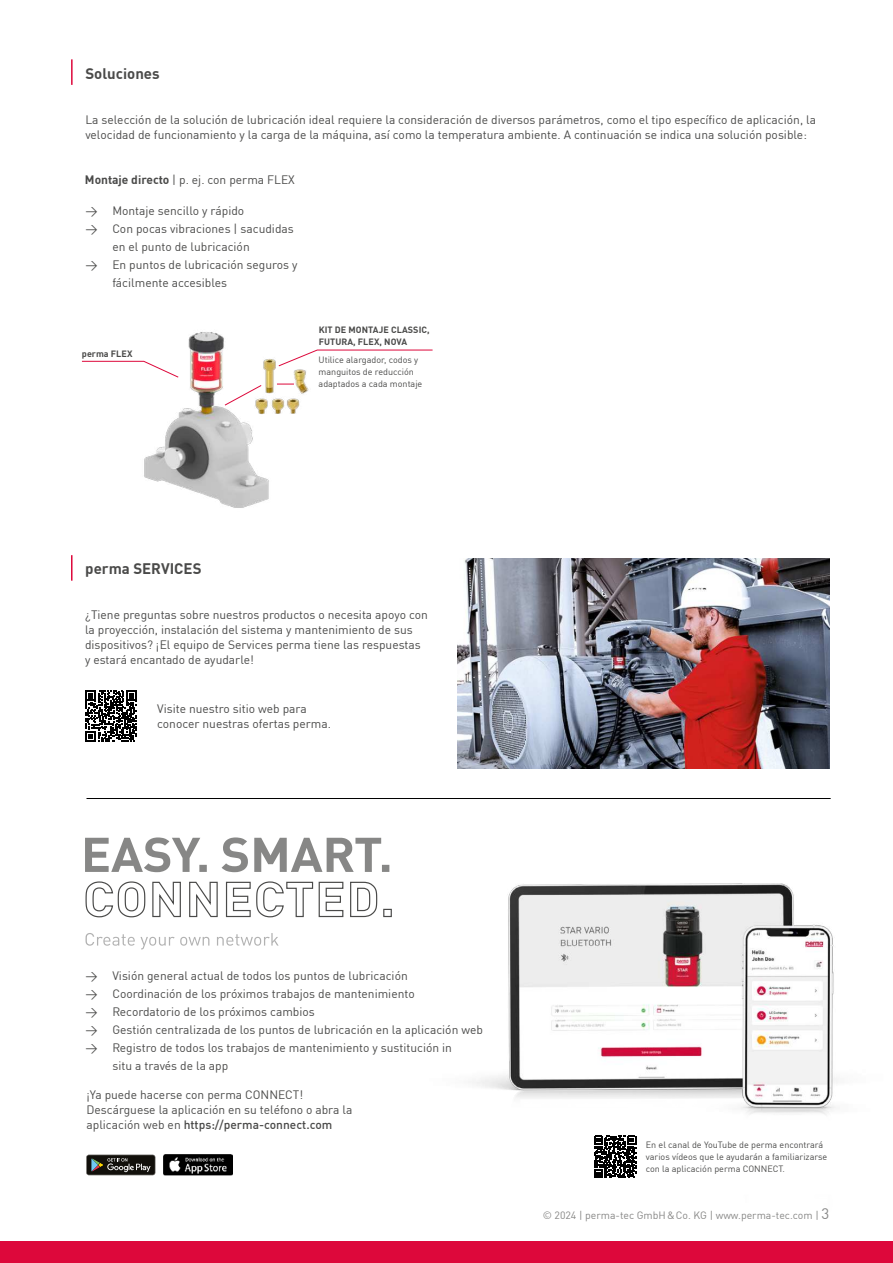
<style>
.page{position:relative;width:893px;height:1263px;background:#fff}
.page>*{position:absolute;margin:0;border:0;box-sizing:border-box;transform-origin:0 0}
.t1{font:700 15px "DIN Pro";color:#4a4a49}
.t2{font:12px/15px "DIN Pro";color:#4a4a49}
.t3{font:10.5px "DIN Pro";color:#878786}
.t4{font:9px/12px "DIN Pro";color:#4a4a49}
.t5{font:700 9px/12px "DIN Pro";letter-spacing:.01em;color:#4a4a49}
.s1{font-weight:700}
.s2{font-weight:500}
.s3{font-size:15px}
</style>
<div class="page">
<div style="left:0;top:1242px;width:893px;height:21px;background:#dd083b"></div>
<img style="left:163px;top:1155px;width:69px;height:20px">
<svg style="left:86px;top:1155px;width:69px;height:20px"></svg>
<hr style="left:87px;top:798px;width:744px;height:1px;background:#000">
<img style="left:457px;top:559px;width:372px;height:210px">
<svg style="left:86px;top:933px;width:193px;height:16px"></svg>
<svg style="left:85px;top:881px;width:285px;height:37px"></svg>
<svg style="left:85px;top:837px;width:304px;height:35px"></svg>
<img style="left:111px;top:332px;width:158px;height:176px">
<img style="left:233px;top:354px;width:76px;height:64px">
<svg style="left:224px;top:384px;width:38px;height:22px"></svg>
<svg style="left:277px;top:384px;width:17px;height:1px"></svg>
<img style="left:330px;top:883px;width:507px;height:291px">
<svg style="left:85px;top:690px;width:52px;height:52px"></svg>
<hr style="left:71px;top:59px;width:2px;height:26px;background:#dd083b">
<svg style="left:82px;top:361px;width:97px;height:17px"></svg>
<svg style="left:278px;top:349px;width:155px;height:18px"></svg>
<svg style="left:594px;top:1136px;width:42px;height:42px"></svg>
<hr style="left:71px;top:555px;width:2px;height:26px;background:#dd083b">
<p class="t1" style="left:85px;top:67px;width:76px">Soluciones</p>
<p class="t2" style="left:85px;top:111px;width:732px">La selección de la solución de lubricación ideal requiere la consideración de diversos parámetros, como el tipo especí昀椀co de aplicación, la velocidad de funcionamiento y la carga de la máquina, así como la temperatura ambiente. A continuación se indica una solución posible:</p>
<p class="t2" style="left:85px;top:173px;width:211px"><span class="s1">Montaje directo</span> | p. ej. con perma FLEX</p>
<p class="t2" style="left:85px;top:203px;width:160px">→ Montaje sencillo y rápido</p>
<p class="t2" style="left:112px;top:219px;width:183px;line-height:18px;text-indent:-27px">→ Con pocas vibraciones | sacudidas en el punto de lubricación</p>
<p class="t2" style="left:112px;top:255px;width:187px;line-height:18px;text-indent:-27px">→ En puntos de lubricación seguros y fácilmente accesibles</p>
<p class="t5" style="left:82px;top:348px;width:52px">perma FLEX</p>
<p class="t5" style="left:319px;top:325px;width:112px">KIT DE MONTAJE CLASSIC,<br>FUTURA, FLEX, NOVA</p>
<p class="t4" style="left:319px;top:354px;width:105px">Utilice alargador, codos y manguitos de reducción adaptados a cada montaje</p>
<p class="t1" style="left:85px;top:562px;width:118px">perma SERVICES</p>
<p class="t2" style="left:85px;top:608px;width:344px">¿Tiene preguntas sobre nuestros productos o necesita apoyo con la proyección, instalación del sistema y mantenimiento de sus dispositivos? ¡El equipo de Services perma tiene las respuestas y estará encantado de ayudarle!</p>
<p class="t2" style="left:157px;top:702px;width:175px">Visite nuestro sitio web para conocer nuestras ofertas perma.</p>
<p class="t2" style="left:85px;top:967px;width:324px">→ Visión general actual de todos los puntos de lubricación</p>
<p class="t2" style="left:85px;top:985px;width:331px">→ Coordinación de los próximos trabajos de mantenimiento</p>
<p class="t2" style="left:85px;top:1003px;width:231px">→ Recordatorio de los próximos cambios</p>
<p class="t2" style="left:85px;top:1021px;width:399px">→ Gestión centralizada de los puntos de lubricación en la aplicación web</p>
<p class="t2" style="left:112px;top:1038px;width:341px;line-height:18px;text-indent:-27px">→ Registro de todos los trabajos de mantenimiento y sustitución in situ a través de la app</p>
<p class="t2" style="left:87px;top:1088px;width:267px">¡Ya puede hacerse con perma CONNECT!<br>Descárguese la aplicación en su teléfono o abra la aplicación web en <span class="s2">https://perma-connect.com</span></p>
<p class="t4" style="left:646px;top:1140px;width:183px">En el canal de YouTube de perma encontrará varios vídeos que le ayudarán a familiarizarse con la aplicación perma CONNECT.</p>
<p class="t3" style="left:543px;top:1211px;width:288px">© 2024 | perma-tec GmbH &amp; Co. KG | www.perma-tec.com | <span class="s3">3</span></p>
</div>
